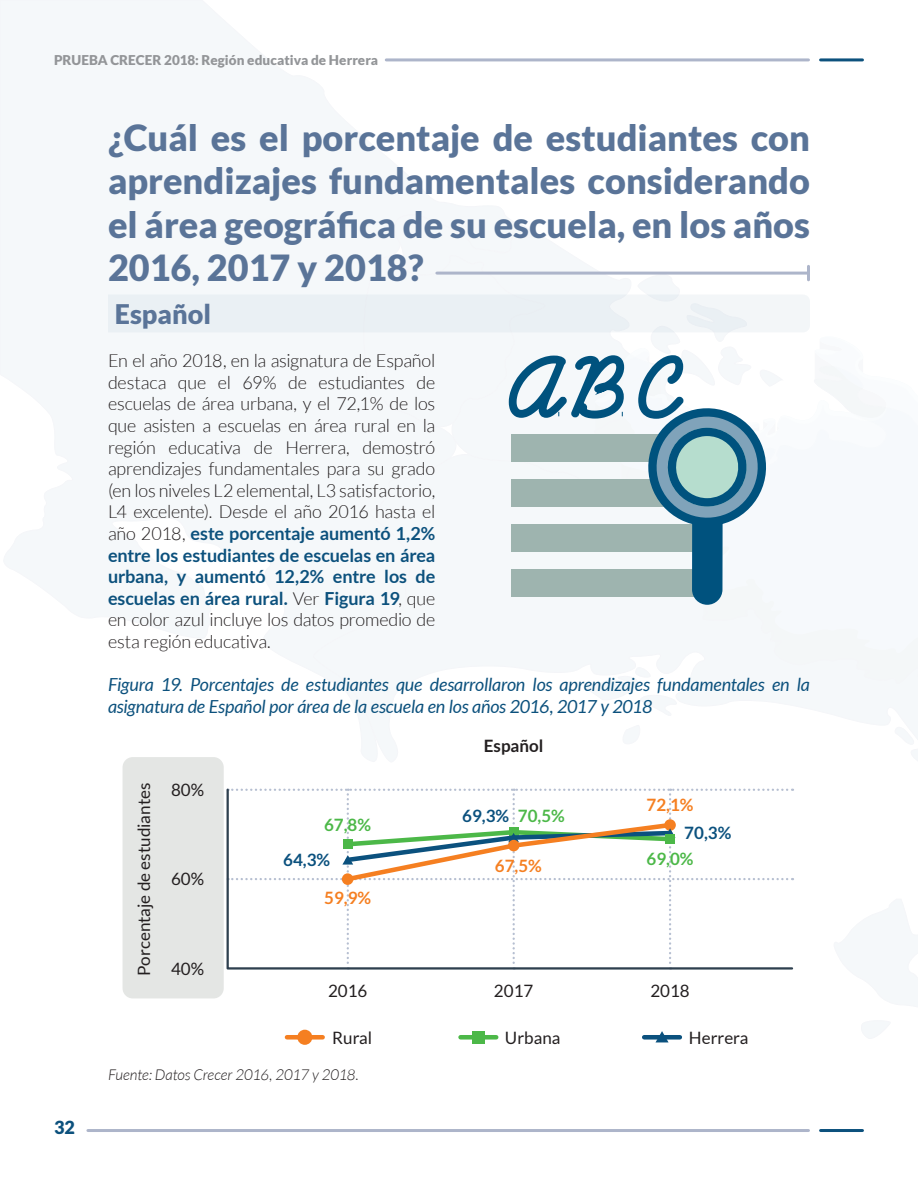
<style>
.page{position:relative;width:918px;height:1188px;background:#fff}
.page>*{position:absolute;margin:0;border:0;box-sizing:border-box;transform-origin:0 0}
.Títulos{font:900 36px/43.2px "Lato";color:#5a7498;text-align:justify}
.Materias{font:900 27px "Lato";color:#5a7498}
.Cuerpos_de_texto_2_c{font:300 18px/21.6px "Lato";letter-spacing:-.01em;color:#231f20;text-align:justify}
.Figuras{font:italic 18px/21.6px "Lato";letter-spacing:-.01em;color:#0c517d}
.t1{font:900 18px "Lato";color:#0c517d}
.t2{font:17.1px "Lato";color:#231f20}
.t3{font:700 17.1px/37.5px "Lato";color:#0b517e}
.t4{font:700 17.1px "Lato";color:#4cb848}
.t5{font:700 17.1px "Lato";color:#f57f21}
.t6{font:700 17.1px "Lato";color:#231f20}
.t7{font:16.95px "Lato";color:#231f20}
.Fuentes_Tablas_figur{font:italic 300 15px "Lato";letter-spacing:-.01em;color:#231f20}
.t8{font:900 13.5px "Lato";color:#939598}
.s1{font-weight:700;color:#0c517d}
.s2{color:#f57f21}
</style>
<div class="page">
<hr style="left:88px;top:1129px;width:720px;height:3px;background:#adb5ca">
<hr style="left:386px;top:58px;width:422px;height:3px;background:#adb5ca">
<hr style="left:821px;top:58px;width:41px;height:3px;background:#0c517d">
<hr style="left:821px;top:1129px;width:41px;height:3px;background:#0c517d">
<div style="left:123px;top:757px;width:101px;height:241px;background:#e4e6e4;border-radius:10px"></div>
<div style="left:461px;top:1035px;width:35px;height:5px;background:#4cb848"></div>
<div style="left:287px;top:1035px;width:36px;height:5px;background:#f57f21"></div>
<div style="left:297px;top:1030px;width:15px;height:15px;background:#f57f21;border-radius:50%"></div>
<div style="left:644px;top:1035px;width:36px;height:5px;background:#0b517e"></div>
<div style="left:472px;top:1031px;width:13px;height:12px;background:#4cb848"></div>
<svg style="left:656px;top:1031px;width:13px;height:11px"></svg>
<svg style="left:228px;top:789px;width:565px;height:181px"></svg>
<div style="left:665px;top:834px;width:10px;height:10px;background:#4cb848"></div>
<svg style="left:108px;top:217px;width:810px;height:529px"></svg>
<p class="t8" style="left:54px;top:53px;width:326px">PRUEBA CRECER 2018: Región educativa de Herrera</p>
<p class="Títulos" style="left:108px;top:116px;width:704px">¿Cuál es el porcentaje de estudiantes con aprendizajes fundamentales considerando el área geográfica de su escuela, en los años 2016, 2017 y 2018?</p>
<p class="Materias" style="left:115px;top:298px;width:98px">Español</p>
<p class="Cuerpos_de_texto_2_c" style="left:108px;top:350px;width:329px">En el año 2018, en la asignatura de Español destaca que el 69% de estudiantes de escuelas de área urbana, y el 72,1% de los que asisten a escuelas en área rural en la región educativa de Herrera, demostró aprendizajes fundamentales para su grado (en los niveles L2 elemental, L3 satisfactorio, L4 excelente). Desde el año 2016 hasta el año 2018, <span class="s1">este porcentaje aumentó 1,2% entre los estudiantes de escuelas en área urbana, y aumentó 12,2% entre los de escuelas en área rural.</span> Ver <span class="s1">Figura 19</span>, que en color azul incluye los datos promedio de esta región educativa.</p>
<p class="Figuras" style="left:108px;top:674px;width:704px">Figura 19. Porcentajes de estudiantes que desarrollaron los aprendizajes fundamentales en la asignatura de Español por área de la escuela en los años 2016, 2017 y 2018</p>
<p class="t7" style="left:135px;top:976px;width:195px;rotate:-90deg">Porcentaje de estudiantes</p>
<p class="t2" style="left:171px;top:780px;width:35px">80%</p>
<p class="t2" style="left:171px;top:870px;width:35px">60%</p>
<p class="t2" style="left:171px;top:959px;width:35px">40%</p>
<p class="t4" style="left:324px;top:815px;width:49px">67,8%</p>
<p class="t6" style="left:484px;top:736px;width:61px">Español</p>
<p class="t3" style="left:462px;top:797px;width:49px">69,3%</p>
<p class="t4" style="left:518px;top:806px;width:49px">70,5%</p>
<p class="t3" style="left:324px;top:841px;width:49px;text-indent:-41px">64,3%<br><span class="s2">59,9%</span></p>
<p class="t5" style="left:495px;top:856px;width:49px">67,5%</p>
<p class="t5" style="left:647px;top:795px;width:49px">72,1%</p>
<p class="t3" style="left:684px;top:814px;width:49px">70,3%</p>
<p class="t4" style="left:647px;top:849px;width:49px">69,0%</p>
<p class="t2" style="left:328px;top:981px;width:41px">2016</p>
<p class="t2" style="left:494px;top:982px;width:41px">2017</p>
<p class="t2" style="left:650px;top:981px;width:41px">2018</p>
<p class="t2" style="left:332px;top:1028px;width:41px">Rural</p>
<p class="t2" style="left:505px;top:1028px;width:57px">Urbana</p>
<p class="t2" style="left:689px;top:1028px;width:61px">Herrera</p>
<p class="t1" style="left:54px;top:1117px;width:22px">32</p>
<p class="Fuentes_Tablas_figur" style="left:108px;top:1067px;width:252px">Fuente: Datos Crecer 2016, 2017 y 2018.</p>
</div>
